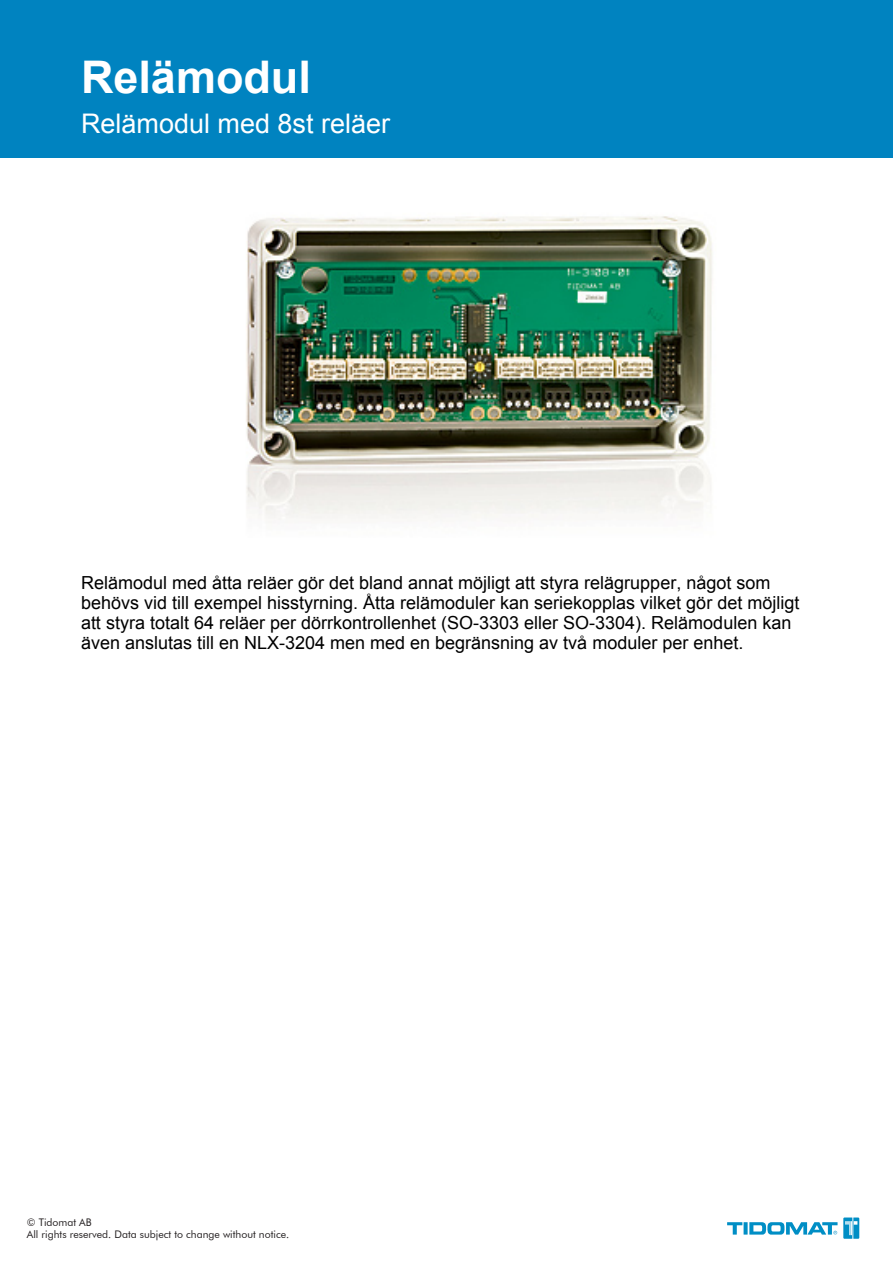
<style>
.page{position:relative;width:893px;height:1263px;background:#fff}
.page>*{position:absolute;margin:0;border:0;box-sizing:border-box;transform-origin:0 0}
.t1{font:700 45px "Arial";color:#fff}
.t2{font:27px "Arial";color:#fff}
.t3{font:18px/20.1px "Arial";color:#000}
.t4{font:10.5px/12.6px "Futura BT";color:#231f20}
</style>
<div class="page">
<svg style="left:744px;top:1222px;width:4px;height:12px"></svg>
<svg style="left:727px;top:1222px;width:15px;height:12px"></svg>
<svg style="left:749px;top:1217px;width:110px;height:22px"></svg>
<div style="left:0;top:0;width:893px;height:157px;background:#0083c0"></div>
<img style="left:246px;top:216px;width:466px;height:304px">
<h1 class="t1" style="left:81px;top:52px;width:231px">Relämodul</h1>
<h2 class="t2" style="left:81px;top:108px;width:311px">Relämodul med 8st reläer</h2>
<p class="t3" style="left:81px;top:573px;width:720px">Relämodul med åtta reläer gör det bland annat möjligt att styra relägrupper, något som behövs vid till exempel hisstyrning. Åtta relämoduler kan seriekopplas vilket gör det möjligt att styra totalt 64 reläer per dörrkontrollenhet (SO-3303 eller SO-3304). Relämodulen kan även anslutas till en NLX-3204 men med en begränsning av två moduler per enhet.</p>
<p class="t4" style="left:27px;top:1215px;width:264px">© Tidomat AB<br>All rights reserved. Data subject to change without notice.</p>
</div>
